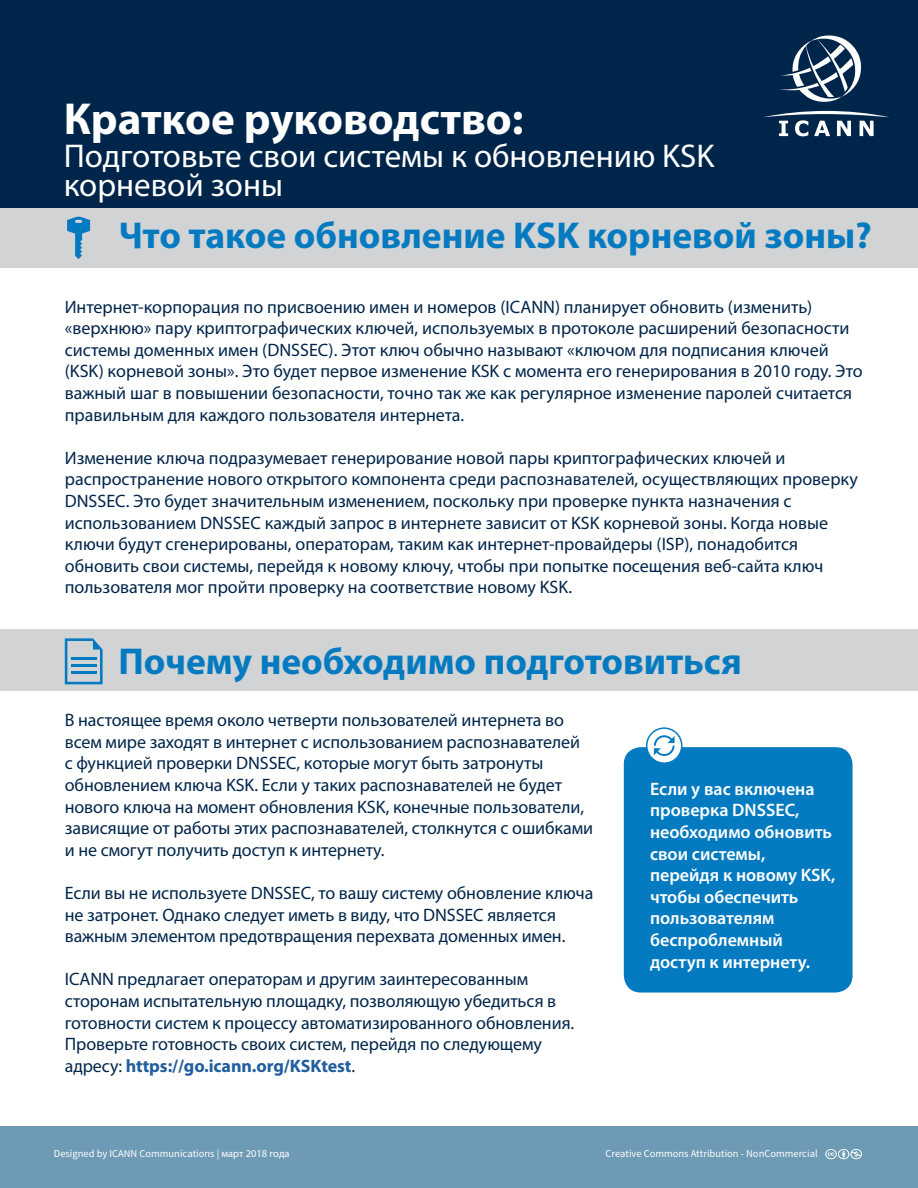
<style>
.page{position:relative;width:918px;height:1188px;background:#fff}
.page>*{position:absolute;margin:0;border:0;box-sizing:border-box;transform-origin:0 0}
.t1{font:700 45px "Myriad Pro";color:#fff}
.t2{font:700 37.5px "Myriad Pro";color:#047bc1}
.t3{font:33px/28.5px "Myriad Pro";color:#fff}
.t4{font:18px/21.6px "Myriad Pro";color:#00254a}
.t5{font:18px/21.6px "Myriad Pro";letter-spacing:-.005em;color:#00264a}
.t6{font:600 18px/21.6px "Myriad Pro";color:#fff}
.t7{font:10.5px "Source Sans Pro";color:#fff}
.s1{font-weight:700;color:#215e9e}
.s2{font-family:"Myriad Pro"}
</style>
<div class="page">
<div style="left:0;top:206px;width:918px;height:62px;background:#d1d3d4"></div>
<div style="left:0;top:629px;width:918px;height:62px;background:#d1d3d4"></div>
<div style="left:623px;top:746px;width:230px;height:247px;background:#047bc1;border-radius:18px"></div>
<div style="left:622px;top:746px;width:232px;height:248px;border:2px solid #fff;border-radius:18px"></div>
<svg style="left:647px;top:728px;width:35px;height:35px"></svg>
<div style="left:646px;top:727px;width:36px;height:37px;border:2px solid #047bc1;border-radius:50%"></div>
<div style="left:0;top:0;width:918px;height:207px;background:#00254a"></div>
<svg style="left:779px;top:35px;width:82px;height:67px"></svg>
<svg style="left:763px;top:111px;width:126px;height:25px"></svg>
<div style="left:0;top:1126px;width:918px;height:62px;background:#6d9ab4"></div>
<svg style="left:825px;top:1149px;width:37px;height:10px"></svg>
<svg style="left:67px;top:217px;width:23px;height:42px"></svg>
<svg style="left:65px;top:638px;width:38px;height:46px"></svg>
<hr style="left:71px;top:657px;width:26px;height:3px;background:#047bc1">
<hr style="left:71px;top:664px;width:26px;height:3px;background:#047bc1">
<hr style="left:71px;top:671px;width:26px;height:3px;background:#047bc1">
<svg style="left:654px;top:735px;width:21px;height:21px"></svg>
<h1 class="t1" style="left:64px;top:90px;width:461px">Краткое руководство:</h1>
<h3 class="t3" style="left:64px;top:141px;width:652px">Подготовьте свои системы к обновлению KSK корневой зоны</h3>
<h2 class="t2" style="left:119px;top:211px;width:755px">Что такое обновление KSK корневой зоны?</h2>
<p class="t4" style="left:65px;top:295px;width:799px">Интернет-корпорация по присвоению имен и номеров (ICANN) планирует обновить (изменить) «верхнюю» пару криптографических ключей, используемых в протоколе расширений безопасности системы доменных имен (DNSSEC). Этот ключ обычно называют «ключом для подписания ключей (KSK) корневой зоны». Это будет первое изменение KSK с момента его генерирования в 2010 году. Это важный шаг в повышении безопасности, точно так же как регулярное изменение паролей считается правильным для каждого пользователя интернета.</p>
<p class="t4" style="left:65px;top:447px;width:795px">Изменение ключа подразумевает генерирование новой пары криптографических ключей и распространение нового открытого компонента среди распознавателей, осуществляющих проверку DNSSEC. Это будет значительным изменением, поскольку при проверке пункта назначения с использованием DNSSEC каждый запрос в интернете зависит от KSK корневой зоны. Когда новые ключи будут сгенерированы, операторам, таким как интернет-провайдеры (ISP), понадобится обновить свои системы, перейдя к новому ключу, чтобы при попытке посещения веб-сайта ключ пользователя мог пройти проверку на соответствие новому KSK.</p>
<h2 class="t2" style="left:118px;top:637px;width:625px">Почему необходимо подготовиться</h2>
<p class="t5" style="left:65px;top:709px;width:530px">В настоящее время около четверти пользователей интернета во всем мире заходят в интернет с использованием распознавателей<br>с функцией проверки DNSSEC, которые могут быть затронуты обновлением ключа KSK. Если у таких распознавателей не будет нового ключа на момент обновления KSK, конечные пользователи, зависящие от работы этих распознавателей, столкнутся с ошибками и не смогут получить доступ к интернету.</p>
<p class="t5" style="left:65px;top:882px;width:530px">Если вы не используете DNSSEC, то вашу систему обновление ключа не затронет. Однако следует иметь в виду, что DNSSEC является важным элементом предотвращения перехвата доменных имен.</p>
<p class="t5" style="left:65px;top:968px;width:511px">ICANN предлагает операторам и другим заинтересованным сторонам испытательную площадку, позволяющую убедиться в готовности систем к процессу автоматизированного обновления.<br>Проверьте готовность своих систем, перейдя по следующему адресу: <span class="s1">https://go.icann.org/KSKtest</span>.</p>
<p class="t6" style="left:650px;top:777px;width:187px">Если у вас включена проверка DNSSEC, необходимо обновить свои системы, перейдя к новому KSK, чтобы обеспечить пользователям беспроблемный доступ к интернету.</p>
<p class="t7" style="left:54px;top:1147px;width:237px">Designed by ICANN Communications | <span class="s2">март 2018 года</span></p>
<p class="t7" style="left:606px;top:1147px;width:214px">Creative Commons Attribution - NonCommercial</p>
</div>
